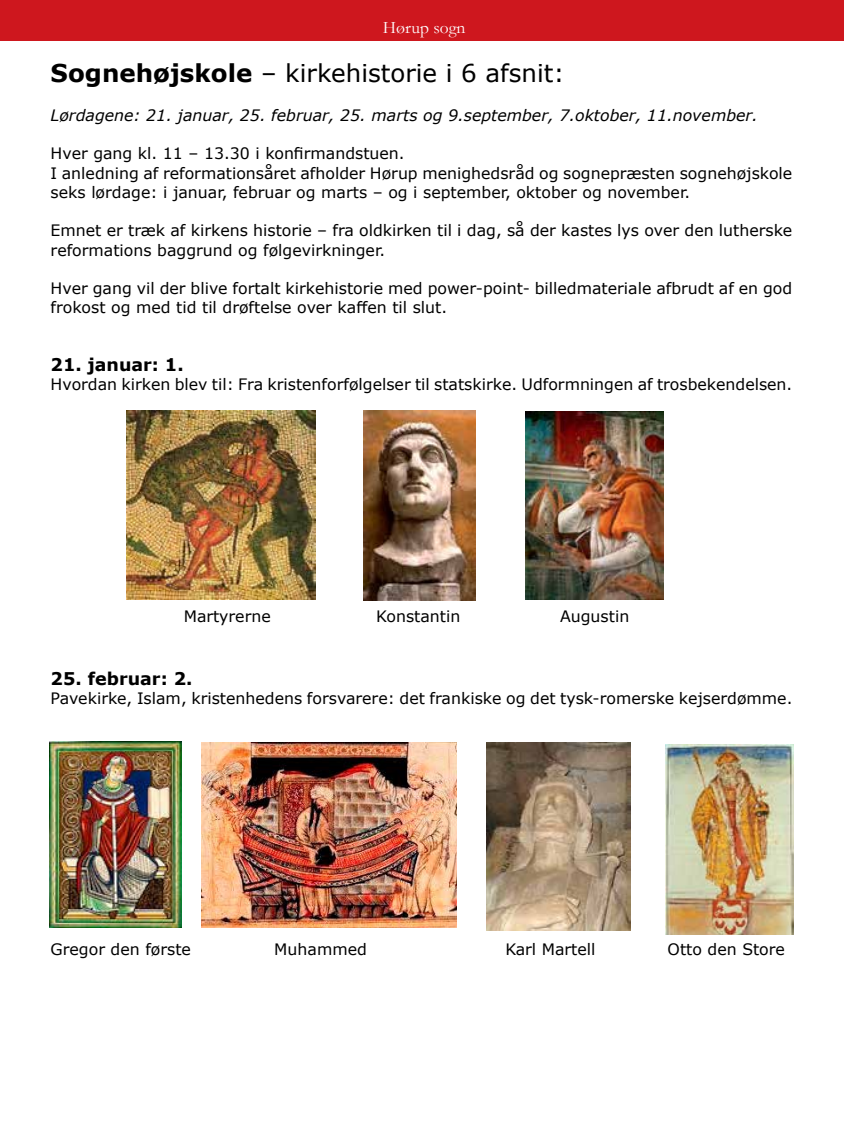
<style>
.page{position:relative;width:844px;height:1141px;background:#fff}
.page>*{position:absolute;margin:0;border:0;box-sizing:border-box;transform-origin:0 0}
.t1{font:24.5px "Verdana";color:#000}
.t2{font:700 17.5px "Verdana";color:#000}
.t3{font:17.5px "Garamond";color:#fff}
.t4{font:15.75px/19.2px "Verdana";color:#000}
.t5{font:italic 15.75px "Verdana";color:#000}
.s1{font-weight:700}
</style>
<div class="page">
<div style="left:0;top:0;width:843px;height:40px;background:#ce171e"></div>
<img style="left:126px;top:410px;width:189px;height:189px">
<img style="left:363px;top:410px;width:112px;height:190px">
<img style="left:525px;top:411px;width:138px;height:188px">
<img style="left:50px;top:741px;width:131px;height:187px">
<img style="left:201px;top:742px;width:255px;height:186px">
<img style="left:486px;top:743px;width:144px;height:187px">
<img style="left:665px;top:744px;width:128px;height:191px">
<p class="t3" style="left:383px;top:16px;width:84px">Hørup sogn</p>
<h1 class="t1" style="left:51px;top:57px;width:515px"><span class="s1">Sognehøjskole</span> – kirkehistorie i 6 afsnit:</h1>
<p class="t5" style="left:51px;top:104px;width:708px">Lørdagene: 21. januar, 25. februar, 25. marts og 9.september, 7.oktober, 11.november.</p>
<p class="t4" style="left:51px;top:144px;width:743px">Hver gang kl. 11 – 13.30 i konfirmandstuen.<br>I anledning af reformationsåret afholder Hørup menighedsråd og sognepræsten sognehøjskole seks lørdage: i januar, februar og marts – og i september, oktober og november.</p>
<p class="t4" style="left:51px;top:221px;width:743px">Emnet er træk af kirkens historie – fra oldkirken til i dag, så der kastes lys over den lutherske reformations baggrund og følgevirkninger.</p>
<p class="t4" style="left:51px;top:279px;width:743px">Hver gang vil der blive fortalt kirkehistorie med power-point- billedmateriale afbrudt af en god frokost og med tid til drøftelse over kaffen til slut.</p>
<p class="t2" style="left:51px;top:352px;width:135px">21. januar: 1.</p>
<p class="t4" style="left:51px;top:375px;width:743px">Hvordan kirken blev til: Fra kristenforfølgelser til statskirke. Udformningen af trosbekendelsen.</p>
<p class="t4" style="left:184px;top:606px;width:88px">Martyrerne</p>
<p class="t4" style="left:376px;top:606px;width:86px">Konstantin</p>
<p class="t4" style="left:560px;top:606px;width:71px">Augustin</p>
<p class="t2" style="left:51px;top:666px;width:143px">25. februar: 2.</p>
<p class="t4" style="left:51px;top:689px;width:743px">Pavekirke, Islam, kristenhedens forsvarere: det frankiske og det tysk-romerske kejserdømme.</p>
<p class="t4" style="left:51px;top:939px;width:142px">Gregor den første</p>
<p class="t4" style="left:274px;top:939px;width:94px">Muhammed</p>
<p class="t4" style="left:505px;top:939px;width:91px">Karl Martell</p>
<p class="t4" style="left:667px;top:939px;width:119px">Otto den Store</p>
</div>
